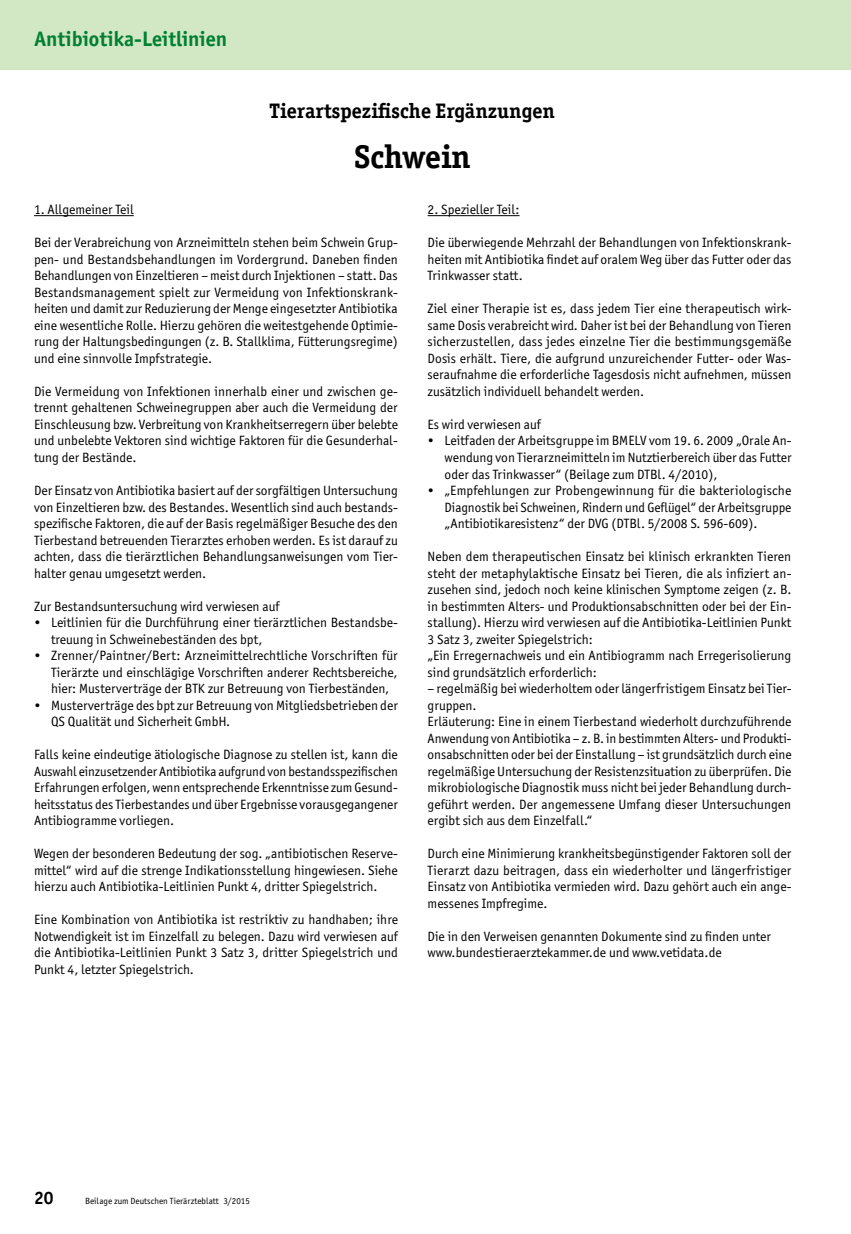
<style>
.page{position:relative;width:851px;height:1234px;background:#fff}
.page>*{position:absolute;margin:0;border:0;box-sizing:border-box;transform-origin:0 0}
.t1{font:700 33px "Officina Serif ITC Pro";letter-spacing:-.005em;color:#000}
.t2{font:700 21px "Officina Serif ITC Pro";color:#000}
.t3{font:700 21px "Officina Sans ITC Pro";color:#008033}
.t4{font:700 18px "Officina Sans ITC Pro";color:#000}
.t5{font:13.5px/16.5px "Officina Sans ITC Pro";color:#000;text-align:justify}
.t6{font:9px "Officina Sans ITC Pro";color:#000}
</style>
<div class="page">
<hr style="left:34px;top:215px;width:100px;height:1px;background:#000">
<hr style="left:427px;top:215px;width:92px;height:1px;background:#000">
<div style="left:0;top:0;width:850px;height:69px;background:#d2e7c4"></div>
<h2 class="t3" style="left:35px;top:26px;width:194px">Antibiotika-Leitlinien</h2>
<h2 class="t2" style="left:270px;top:98px;width:286px">Tierartspezifische Ergänzungen</h2>
<h1 class="t1" style="left:354px;top:137px;width:118px">Schwein</h1>
<p class="t5" style="left:34px;top:201px;width:101px">1. Allgemeiner Teil</p>
<p class="t5" style="left:34px;top:234px;width:365px">Bei der Verabreichung von Arzneimitteln stehen beim Schwein Grup&shy;pen- und Bestandsbehandlungen im Vordergrund. Daneben finden Behandlungen von Einzeltieren – meist durch Injektionen – statt. Das Bestandsmanagement spielt zur Vermeidung von Infektionskrank&shy;heiten und damit zur Reduzierung der Menge eingesetzter Antibiotika eine wesentliche Rolle. Hierzu gehören die weitestgehende Optimie&shy;rung der Haltungsbedingungen (z. B. Stallklima, Fütterungsregime) und eine sinnvolle Impfstrategie.</p>
<p class="t5" style="left:34px;top:383px;width:365px">Die Vermeidung von Infektionen innerhalb einer und zwischen ge&shy;trennt gehaltenen Schweinegruppen aber auch die Vermeidung der Einschleusung bzw. Verbreitung von Krankheitserregern über belebte und unbelebte Vektoren sind wichtige Faktoren für die Gesunderhal&shy;tung der Bestände.</p>
<p class="t5" style="left:34px;top:482px;width:365px">Der Einsatz von Antibiotika basiert auf der sorgfältigen Untersuchung von Einzeltieren bzw. des Bestandes. Wesentlich sind auch bestands&shy;spezifische Faktoren, die auf der Basis regelmäßiger Besuche des den Tierbestand betreuenden Tierarztes erhoben werden. Es ist darauf zu achten, dass die tierärztlichen Behandlungsanweisungen vom Tier&shy;halter genau umgesetzt werden.</p>
<p class="t5" style="left:34px;top:597px;width:247px">Zur Bestandsuntersuchung wird verwiesen auf</p>
<p class="t5" style="left:51px;top:614px;width:348px;text-indent:-17px">• Leitlinien für die Durchführung einer tierärztlichen Bestandsbe&shy;treuung in Schweinebeständen des bpt,</p>
<p class="t5" style="left:51px;top:647px;width:348px;text-indent:-17px">• Zrenner/Paintner/Bert: Arzneimittelrechtliche Vorschriften für Tierärzte und einschlägige Vorschriften anderer Rechtsbereiche, hier: Musterverträge der BTK zur Betreuung von Tierbeständen,</p>
<p class="t5" style="left:51px;top:696px;width:348px;text-indent:-17px">• Musterverträge des bpt zur Betreuung von Mitgliedsbetrieben der<br>QS Qualität und Sicherheit GmbH.</p>
<p class="t5" style="left:34px;top:746px;width:365px">Falls keine eindeutige ätiologische Diagnose zu stellen ist, kann die Auswahl einzusetzender Antibiotika aufgrund von bestandsspezifischen Erfahrungen erfolgen, wenn entsprechende Erkenntnisse zum Gesund&shy;heitsstatus des Tierbestandes und über Ergebnisse vorausgegangener Antibiogramme vorliegen.</p>
<p class="t5" style="left:34px;top:845px;width:365px">Wegen der besonderen Bedeutung der sog. „antibiotischen Reserve&shy;mittel“ wird auf die strenge Indikationsstellung hingewiesen. Siehe hierzu auch Antibiotika-Leitlinien Punkt 4, dritter Spiegelstrich.</p>
<p class="t5" style="left:34px;top:911px;width:365px">Eine Kombination von Antibiotika ist restriktiv zu handhaben; ihre Notwendigkeit ist im Einzelfall zu belegen. Dazu wird verwiesen auf die Antibiotika-Leitlinien Punkt 3 Satz 3, dritter Spiegelstrich und Punkt 4, letzter Spiegelstrich.</p>
<p class="t5" style="left:427px;top:201px;width:93px">2. Spezieller Teil:</p>
<p class="t5" style="left:427px;top:234px;width:365px">Die überwiegende Mehrzahl der Behandlungen von Infektionskrank&shy;heiten mit Antibiotika findet auf oralem Weg über das Futter oder das Trinkwasser statt.</p>
<p class="t5" style="left:427px;top:300px;width:365px">Ziel einer Therapie ist es, dass jedem Tier eine therapeutisch wirk&shy;same Dosis verabreicht wird. Daher ist bei der Behandlung von Tieren sicherzustellen, dass jedes einzelne Tier die bestimmungsgemäße Dosis erhält. Tiere, die aufgrund unzureichender Futter- oder Was&shy;seraufnahme die erforderliche Tagesdosis nicht aufnehmen, müssen zusätzlich individuell behandelt werden.</p>
<p class="t5" style="left:427px;top:416px;width:115px">Es wird verwiesen auf</p>
<p class="t5" style="left:444px;top:432px;width:348px;text-indent:-17px">• Leitfaden der Arbeitsgruppe im BMELV vom 19. 6. 2009 „Orale An&shy;wendung von Tierarzneimitteln im Nutztierbereich über das Futter oder das Trinkwasser“ (Beilage zum DTBl. 4/2010),</p>
<p class="t5" style="left:444px;top:482px;width:348px;text-indent:-17px">• „Empfehlungen zur Probengewinnung für die bakteriologische Diagnostik bei Schweinen, Rindern und Geflügel“ der Arbeitsgruppe „Antibiotikaresistenz“ der DVG (DTBl. 5/2008 S. 596-609).</p>
<p class="t5" style="left:427px;top:548px;width:365px;text-align:left">Neben dem therapeutischen Einsatz bei klinisch erkrankten Tieren steht der metaphylaktische Einsatz bei Tieren, die als infiziert an&shy;zusehen sind, jedoch noch keine klinischen Symptome zeigen (z. B. in bestimmten Alters- und Produktionsabschnitten oder bei der Ein&shy;stallung). Hierzu wird verwiesen auf die Antibiotika-Leitlinien Punkt 3 Satz 3, zweiter Spiegelstrich:<br>„Ein Erregernachweis und ein Antibiogramm nach Erregerisolierung sind grundsätzlich erforderlich:</p>
<p class="t5" style="left:427px;top:680px;width:365px;text-align:left">– regelmäßig bei wiederholtem oder längerfristigem Einsatz bei Tier&shy;gruppen.<br>Erläuterung: Eine in einem Tierbestand wiederholt durchzuführende Anwendung von Antibiotika – z. B. in bestimmten Alters- und Produkti&shy;onsabschnitten oder bei der Einstallung – ist grundsätzlich durch eine regelmäßige Untersuchung der Resistenzsituation zu überprüfen. Die mikrobiologische Diagnostik muss nicht bei jeder Behandlung durch&shy;geführt werden. Der angemessene Umfang dieser Untersuchungen ergibt sich aus dem Einzelfall.“</p>
<p class="t5" style="left:427px;top:845px;width:365px">Durch eine Minimierung krankheitsbegünstigender Faktoren soll der Tierarzt dazu beitragen, dass ein wiederholter und längerfristiger Einsatz von Antibiotika vermieden wird. Dazu gehört auch ein ange&shy;messenes Impfregime.</p>
<p class="t5" style="left:427px;top:927px;width:345px">Die in den Verweisen genannten Dokumente sind zu finden unter www.bundestieraerztekammer.de und www.vetidata.de</p>
<h3 class="t4" style="left:34px;top:1186px;width:21px">20</h3>
<p class="t6" style="left:85px;top:1195px;width:166px">Beilage zum Deutschen Tierärzteblatt 3/2015</p>
</div>
